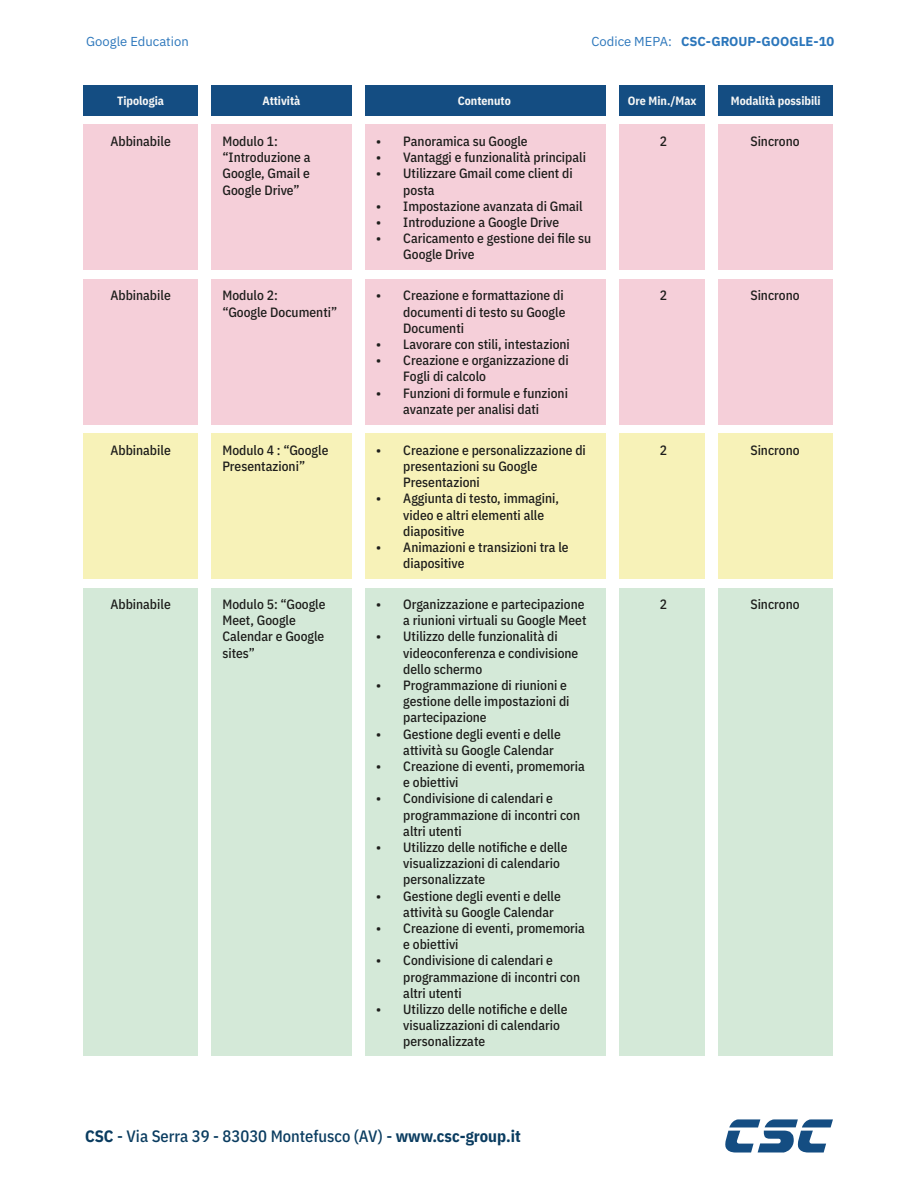
<style>
.page{position:relative;width:918px;height:1188px;background:#fff}
.page>*{position:absolute;margin:0;border:0;box-sizing:border-box;transform-origin:0 0}
.t1{font:500 16.5px "IBM Plex Sans Cond";color:#0a3c60}
.t2{font:500 13.5px/16.2px "IBM Plex Sans Cond";color:#1d1d1b}
.t3{font:700 13.05px "IBM Plex Sans";color:#2b76bb}
.t4{font:13.05px "IBM Plex Sans";color:#2b76bb}
.t5{font:700 12px "IBM Plex Sans Cond";color:#f7f7f6}
.s1{font-weight:400}
.s2{font-weight:700}
</style>
<div class="page">
<svg style="left:725px;top:1119px;width:108px;height:34px"></svg>
<div style="left:83px;top:85px;width:115px;height:31px;background:#144d82"></div>
<div style="left:211px;top:85px;width:141px;height:31px;background:#144d82"></div>
<div style="left:365px;top:85px;width:241px;height:31px;background:#144d82"></div>
<div style="left:619px;top:85px;width:86px;height:31px;background:#144d82"></div>
<div style="left:719px;top:85px;width:114px;height:31px;background:#144d82"></div>
<div style="left:83px;top:125px;width:115px;height:145px;background:#f5cfd9"></div>
<div style="left:211px;top:125px;width:141px;height:145px;background:#f5cfd9"></div>
<div style="left:719px;top:125px;width:114px;height:145px;background:#f5cfd9"></div>
<div style="left:619px;top:125px;width:86px;height:145px;background:#f5cfd9"></div>
<div style="left:365px;top:125px;width:241px;height:145px;background:#f5cfd9"></div>
<div style="left:83px;top:279px;width:115px;height:145px;background:#f5cfd9"></div>
<div style="left:211px;top:279px;width:141px;height:145px;background:#f5cfd9"></div>
<div style="left:719px;top:279px;width:114px;height:145px;background:#f5cfd9"></div>
<div style="left:619px;top:279px;width:86px;height:145px;background:#f5cfd9"></div>
<div style="left:365px;top:279px;width:241px;height:145px;background:#f5cfd9"></div>
<div style="left:83px;top:433px;width:115px;height:146px;background:#f7f2b8"></div>
<div style="left:211px;top:433px;width:141px;height:146px;background:#f7f2b8"></div>
<div style="left:719px;top:433px;width:114px;height:146px;background:#f7f2b8"></div>
<div style="left:619px;top:433px;width:86px;height:146px;background:#f7f2b8"></div>
<div style="left:365px;top:433px;width:241px;height:146px;background:#f7f2b8"></div>
<div style="left:83px;top:588px;width:115px;height:468px;background:#d4e9d8"></div>
<div style="left:211px;top:588px;width:141px;height:468px;background:#d4e9d8"></div>
<div style="left:719px;top:588px;width:114px;height:468px;background:#d4e9d8"></div>
<div style="left:619px;top:588px;width:86px;height:468px;background:#d4e9d8"></div>
<div style="left:365px;top:588px;width:241px;height:468px;background:#d4e9d8"></div>
<p class="t4" style="left:86px;top:32px;width:104px">Google Education</p>
<p class="t3" style="left:592px;top:31px;width:244px"><span class="s1">Codice MEPA:</span> CSC-GROUP-GOOGLE-10</p>
<p class="t5" style="left:117px;top:91px;width:48px">Tipologia</p>
<p class="t5" style="left:262px;top:91px;width:39px">Attività</p>
<p class="t5" style="left:458px;top:91px;width:54px">Contenuto</p>
<p class="t5" style="left:628px;top:91px;width:70px">Ore Min./Max</p>
<p class="t5" style="left:731px;top:91px;width:91px">Modalità possibili</p>
<p class="t2" style="left:110px;top:132px;width:62px">Abbinabile</p>
<p class="t2" style="left:222px;top:132px;width:90px">Modulo 1: “Introduzione a<br>Google, Gmail e<br>Google Drive”</p>
<p class="t2" style="left:376px;top:132px;width:153px">• Panoramica su Google</p>
<p class="t2" style="left:660px;top:132px;width:9px">2</p>
<p class="t2" style="left:750px;top:132px;width:51px">Sincrono</p>
<p class="t2" style="left:376px;top:148px;width:211px">• Vantaggi e funzionalità principali</p>
<p class="t2" style="left:403px;top:164px;width:171px;text-indent:-27px">• Utilizzare Gmail come client di posta</p>
<p class="t2" style="left:376px;top:197px;width:208px">• Impostazione avanzata di Gmail</p>
<p class="t2" style="left:376px;top:213px;width:184px">• Introduzione a Google Drive</p>
<p class="t2" style="left:403px;top:229px;width:189px;text-indent:-27px">• Caricamento e gestione dei file su<br>Google Drive</p>
<p class="t2" style="left:110px;top:286px;width:62px">Abbinabile</p>
<p class="t2" style="left:222px;top:286px;width:116px">Modulo 2:<br>“Google Documenti”</p>
<p class="t2" style="left:376px;top:286px;width:189px">• Creazione e formattazione di</p>
<p class="t2" style="left:660px;top:286px;width:9px">2</p>
<p class="t2" style="left:750px;top:286px;width:51px">Sincrono</p>
<p class="t2" style="left:403px;top:303px;width:164px">documenti di testo su Google<br>Documenti</p>
<p class="t2" style="left:376px;top:335px;width:195px">• Lavorare con stili, intestazioni</p>
<p class="t2" style="left:403px;top:351px;width:167px;text-indent:-27px">• Creazione e organizzazione di<br>Fogli di calcolo</p>
<p class="t2" style="left:376px;top:384px;width:193px;text-align:center">• Funzioni di formule e funzioni avanzate per analisi dati</p>
<p class="t2" style="left:110px;top:441px;width:62px">Abbinabile</p>
<p class="t2" style="left:222px;top:441px;width:108px">Modulo 4 : “Google<br>Presentazioni”</p>
<p class="t2" style="left:376px;top:441px;width:211px">• Creazione e personalizzazione di</p>
<p class="t2" style="left:660px;top:441px;width:9px">2</p>
<p class="t2" style="left:750px;top:441px;width:51px">Sincrono</p>
<p class="t2" style="left:403px;top:457px;width:136px">presentazioni su Google<br>Presentazioni</p>
<p class="t2" style="left:403px;top:489px;width:157px;text-indent:-27px">• Aggiunta di testo, immagini, video e altri elementi alle diapositive</p>
<p class="t2" style="left:403px;top:538px;width:167px;text-indent:-27px">• Animazioni e transizioni tra le diapositive</p>
<p class="t2" style="left:110px;top:595px;width:62px">Abbinabile</p>
<p class="t2" style="left:222px;top:595px;width:105px">Modulo 5: “Google<br>Meet, Google<br>Calendar e Google sites”</p>
<p class="t2" style="left:376px;top:595px;width:210px">• Organizzazione e partecipazione</p>
<p class="t2" style="left:660px;top:595px;width:9px">2</p>
<p class="t2" style="left:750px;top:595px;width:51px">Sincrono</p>
<p class="t2" style="left:403px;top:611px;width:185px">a riunioni virtuali su Google Meet</p>
<p class="t2" style="left:403px;top:627px;width:177px;text-indent:-27px">• Utilizzo delle funzionalità di videoconferenza e condivisione dello schermo</p>
<p class="t2" style="left:403px;top:676px;width:168px;text-indent:-27px">• Programmazione di riunioni e gestione delle impostazioni di partecipazione</p>
<p class="t2" style="left:403px;top:725px;width:159px;text-indent:-27px">• Gestione degli eventi e delle attività su Google Calendar</p>
<p class="t2" style="left:403px;top:757px;width:183px;text-indent:-27px">• Creazione di eventi, promemoria e obiettivi</p>
<p class="t2" style="left:403px;top:789px;width:178px;text-indent:-27px">• Condivisione di calendari e programmazione di incontri con altri utenti</p>
<p class="t2" style="left:403px;top:838px;width:166px;text-indent:-27px">• Utilizzo delle notifiche e delle visualizzazioni di calendario personalizzate</p>
<p class="t2" style="left:403px;top:887px;width:159px;text-indent:-27px">• Gestione degli eventi e delle attività su Google Calendar</p>
<p class="t2" style="left:403px;top:919px;width:183px;text-indent:-27px">• Creazione di eventi, promemoria e obiettivi</p>
<p class="t2" style="left:403px;top:951px;width:178px;text-indent:-27px">• Condivisione di calendari e programmazione di incontri con altri utenti</p>
<p class="t2" style="left:403px;top:1000px;width:166px;text-indent:-27px">• Utilizzo delle notifiche e delle visualizzazioni di calendario personalizzate</p>
<p class="t1" style="left:85px;top:1123px;width:437px"><span class="s2">CSC</span> - Via Serra 39 - 83030 Montefusco (AV) - <span class="s2">www.csc-group.it</span></p>
</div>
